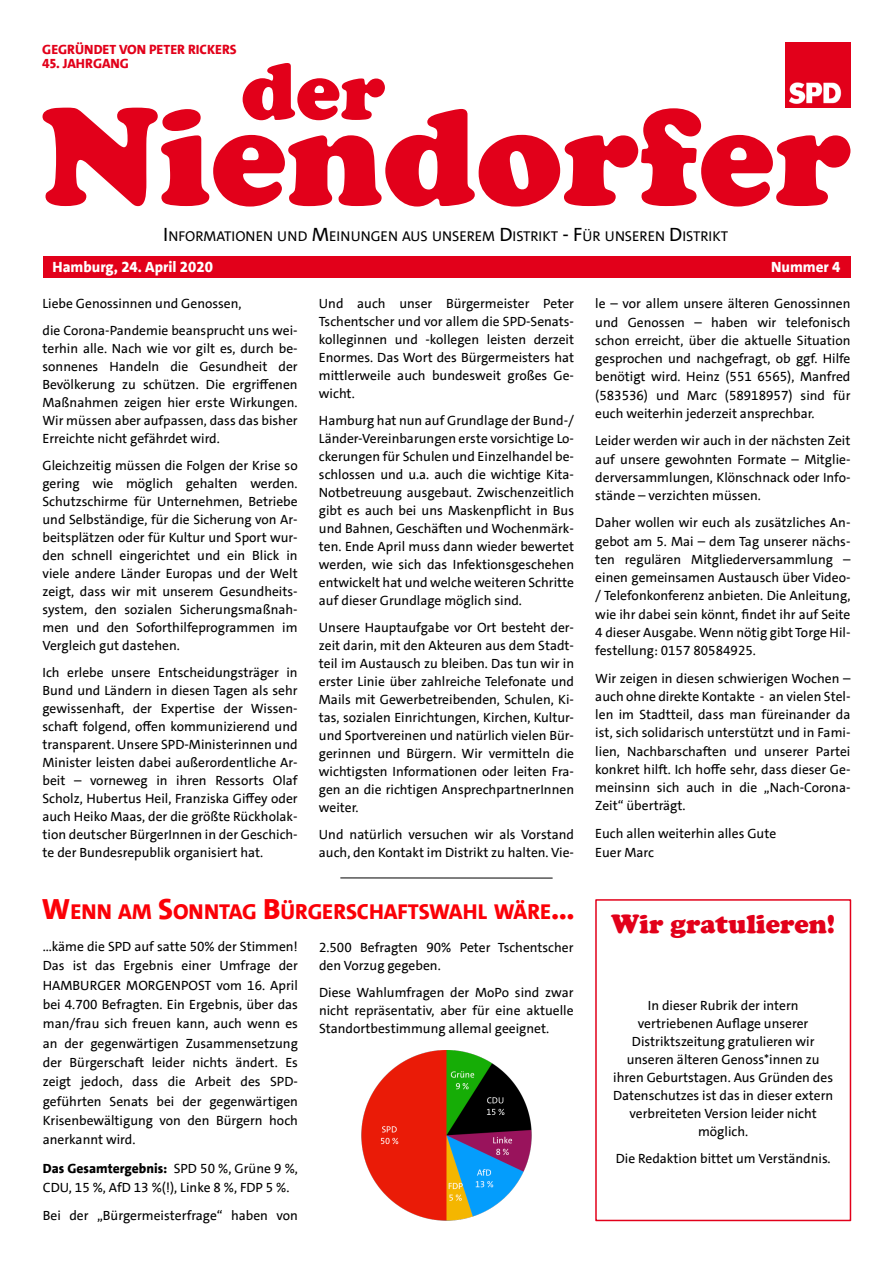
<style>
.page{position:relative;width:893px;height:1263px;background:#fff}
.page>*{position:absolute;margin:0;border:0;box-sizing:border-box;transform-origin:0 0}
.t1{font:900 143.4px "Cooper";color:#e2001a}
.t2{font:900 84.15px "Cooper";color:#e2001a}
.t3{font:900 27px "Cooper";color:#e2001a}
.t4{font:800 21.75px "SPD The Sans";color:#fb0007}
.t5{font:800 15px "SPD The Sans";color:#fff}
.t6{font:14.4px "SPD The Sans";color:#000}
.t7{font:13.5px/18px "SPD The Sans";color:#000;text-align:justify}
.t8{font:800 13.5px "SPD The Sans Versal";color:#e2001a}
.s1{font-size:19.5px}
.s2{font-size:29.55px}
.s3{font-weight:800}
</style>
<div class="page">
<div style="left:43px;top:256px;width:807px;height:21px;background:#e2001a"></div>
<div style="left:595px;top:899px;width:256px;height:322px;border:2px solid #e2001a"></div>
<img style="left:785px;top:43px;width:65px;height:65px">
<hr style="left:341px;top:877px;width:211px;height:1px;background:#000">
<img style="left:361px;top:1051px;width:170px;height:169px">
<p class="t8" style="left:42px;top:44px;width:196px">GEGRÜNDET VON PETER RICKERS</p>
<p class="t8" style="left:42px;top:58px;width:88px">45. JAHRGANG</p>
<h2 class="t2" style="left:241px;top:63px;width:146px">der</h2>
<h1 class="t1" style="left:41px;top:108px;width:812px">Niendorfer</h1>
<p class="t6" style="left:163px;top:231px;width:566px"><span class="s1">I</span>NFORMATIONEN UND <span class="s1">M</span>EINUNGEN AUS UNSEREM <span class="s1">D</span>ISTRIKT <span class="s1">- F</span>ÜR UNSEREN <span class="s1">D</span>ISTRIKT</p>
<p class="t5" style="left:53px;top:261px;width:162px">Hamburg, 24. April 2020</p>
<p class="t5" style="left:771px;top:261px;width:71px">Nummer 4</p>
<p class="t7" style="left:43px;top:292px;width:257px;line-height:27px">Liebe Genossinnen und Genossen,<br>die Corona-Pandemie beansprucht uns wei-</p>
<p class="t7" style="left:43px;top:341px;width:257px">terhin alle. Nach wie vor gilt es, durch be&shy;sonnenes Handeln die Gesundheit der Bevölkerung zu schützen. Die ergriffenen Maßnahmen zeigen hier erste Wirkungen.<br>Wir müssen aber aufpassen, dass das bisher Erreichte nicht gefährdet wird.</p>
<p class="t7" style="left:43px;top:458px;width:257px">Gleichzeitig müssen die Folgen der Krise so gering wie möglich gehalten werden.<br>Schutzschirme für Unternehmen, Betriebe und Selbständige, für die Sicherung von Ar&shy;beitsplätzen oder für Kultur und Sport wur&shy;den schnell eingerichtet und ein Blick in viele andere Länder Europas und der Welt zeigt, dass wir mit unserem Gesundheits&shy;system, den sozialen Sicherungsmaßnah&shy;men und den Soforthilfeprogrammen im Vergleich gut dastehen.</p>
<p class="t7" style="left:43px;top:665px;width:257px">Ich erlebe unsere Entscheidungsträger in Bund und Ländern in diesen Tagen als sehr gewissenhaft, der Expertise der Wissen&shy;schaft folgend, offen kommunizierend und transparent. Unsere SPD-Ministerinnen und Minister leisten dabei außerordentliche Ar&shy;beit – vorneweg in ihren Ressorts Olaf Scholz, Hubertus Heil, Franziska Giffey oder auch Heiko Maas, der die größte Rückholak&shy;tion deutscher BürgerInnen in der Geschich&shy;te der Bundesrepublik organisiert hat.</p>
<p class="t7" style="left:319px;top:296px;width:257px">Und auch unser Bürgermeister Peter Tschentscher und vor allem die SPD-Senats&shy;kolleginnen und -kollegen leisten derzeit Enormes. Das Wort des Bürgermeisters hat mittlerweile auch bundesweit großes Ge&shy;wicht.</p>
<p class="t7" style="left:319px;top:413px;width:257px">Hamburg hat nun auf Grundlage der Bund-/ Länder-Vereinbarungen erste vorsichtige Lo&shy;ckerungen für Schulen und Einzelhandel be&shy;schlossen und u.a. auch die wichtige Kita-Notbetreuung ausgebaut. Zwischenzeitlich gibt es auch bei uns Maskenpflicht in Bus und Bahnen, Geschäften und Wochenmärk&shy;ten. Ende April muss dann wieder bewertet werden, wie sich das Infektionsgeschehen entwickelt hat und welche weiteren Schritte auf dieser Grundlage möglich sind.</p>
<p class="t7" style="left:319px;top:620px;width:257px">Unsere Hauptaufgabe vor Ort besteht der&shy;zeit darin, mit den Akteuren aus dem Stadt&shy;teil im Austausch zu bleiben. Das tun wir in erster Linie über zahlreiche Telefonate und Mails mit Gewerbetreibenden, Schulen, Ki&shy;tas, sozialen Einrichtungen, Kirchen, Kultur&shy;und Sportvereinen und natürlich vielen Bür&shy;gerinnen und Bürgern. Wir vermitteln die wichtigsten Informationen oder leiten Fra&shy;gen an die richtigen AnsprechpartnerInnen weiter.</p>
<p class="t7" style="left:319px;top:827px;width:257px">Und natürlich versuchen wir als Vorstand auch, den Kontakt im Distrikt zu halten. Vie-</p>
<h3 class="t4" style="left:42px;top:903px;width:534px"><span class="s2">W</span>ENN AM <span class="s2">S</span>ONNTAG <span class="s2">B</span>ÜRGERSCHAFTSWAHL WÄRE<span class="s2">...</span></h3>
<p class="t7" style="left:43px;top:938px;width:257px;line-height:19.4px">...käme die SPD auf satte 50% der Stimmen!<br>Das ist das Ergebnis einer Umfrage der HAMBURGER MORGENPOST vom 16. April bei 4.700 Befragten. Ein Ergebnis, über das man/frau sich freuen kann, auch wenn es an der gegenwärtigen Zusammensetzung der Bürgerschaft leider nichts ändert. Es zeigt jedoch, dass die Arbeit des SPD&shy;geführten Senats bei der gegenwärtigen Krisenbewältigung von den Bürgern hoch anerkannt wird.</p>
<p class="t7" style="left:43px;top:1160px;width:257px;line-height:19.4px"><span class="s3">Das Gesamtergebnis:</span> SPD 50 %, Grüne 9 %,<br>CDU, 15 %, AfD 13 %(!), Linke 8 %, FDP 5 %.</p>
<p class="t7" style="left:43px;top:1208px;width:257px">Bei der „Bürgermeisterfrage“ haben von</p>
<p class="t7" style="left:319px;top:940px;width:256px">2.500 Befragten 90% Peter Tschentscher den Vorzug gegeben.</p>
<p class="t7" style="left:319px;top:985px;width:256px">Diese Wahlumfragen der MoPo sind zwar nicht repräsentativ, aber für eine aktuelle Standortbestimmung allemal geeignet.</p>
<p class="t7" style="left:595px;top:296px;width:257px">le – vor allem unsere älteren Genossinnen und Genossen – haben wir telefonisch schon erreicht, über die aktuelle Situation gesprochen und nachgefragt, ob ggf. Hilfe benötigt wird. Heinz (551 6565), Manfred (583536) und Marc (58918957) sind für euch weiterhin jederzeit ansprechbar.</p>
<p class="t7" style="left:595px;top:433px;width:257px">Leider werden wir auch in der nächsten Zeit auf unsere gewohnten Formate – Mitglie&shy;derversammlungen, Klönschnack oder Info&shy;stände – verzichten müssen.</p>
<p class="t7" style="left:595px;top:515px;width:257px">Daher wollen wir euch als zusätzliches An&shy;gebot am 5. Mai – dem Tag unserer nächs&shy;ten regulären Mitgliederversammlung – einen gemeinsamen Austausch über Video-/ Telefonkonferenz anbieten. Die Anleitung, wie ihr dabei sein könnt, findet ihr auf Seite 4 dieser Ausgabe. Wenn nötig gibt Torge Hil&shy;festellung: 0157 80584925.</p>
<p class="t7" style="left:595px;top:670px;width:257px">Wir zeigen in diesen schwierigen Wochen – auch ohne direkte Kontakte - an vielen Stel&shy;len im Stadtteil, dass man füreinander da ist, sich solidarisch unterstützt und in Fami&shy;lien, Nachbarschaften und unserer Partei konkret hilft. Ich hoffe sehr, dass dieser Ge&shy;meinsinn sich auch in die „Nach-Corona-Zeit“ überträgt.</p>
<p class="t7" style="left:595px;top:824px;width:182px;line-height:19.8px">Euch allen weiterhin alles Gute<br>Euer Marc</p>
<h3 class="t3" style="left:611px;top:915px;width:225px">Wir gratulieren!</h3>
<p class="t7" style="left:613px;top:998px;width:222px;text-align:center">In dieser Rubrik der intern vertriebenen Auflage unserer<br>Distriktszeitung gratulieren wir unseren älteren Genoss*innen zu ihren Geburtstagen. Aus Gründen des<br>Datenschutzes ist das in dieser extern verbreiteten Version leider nicht möglich.</p>
<p class="t7" style="left:616px;top:1151px;width:217px">Die Redaktion bittet um Verständnis.</p>
</div>
